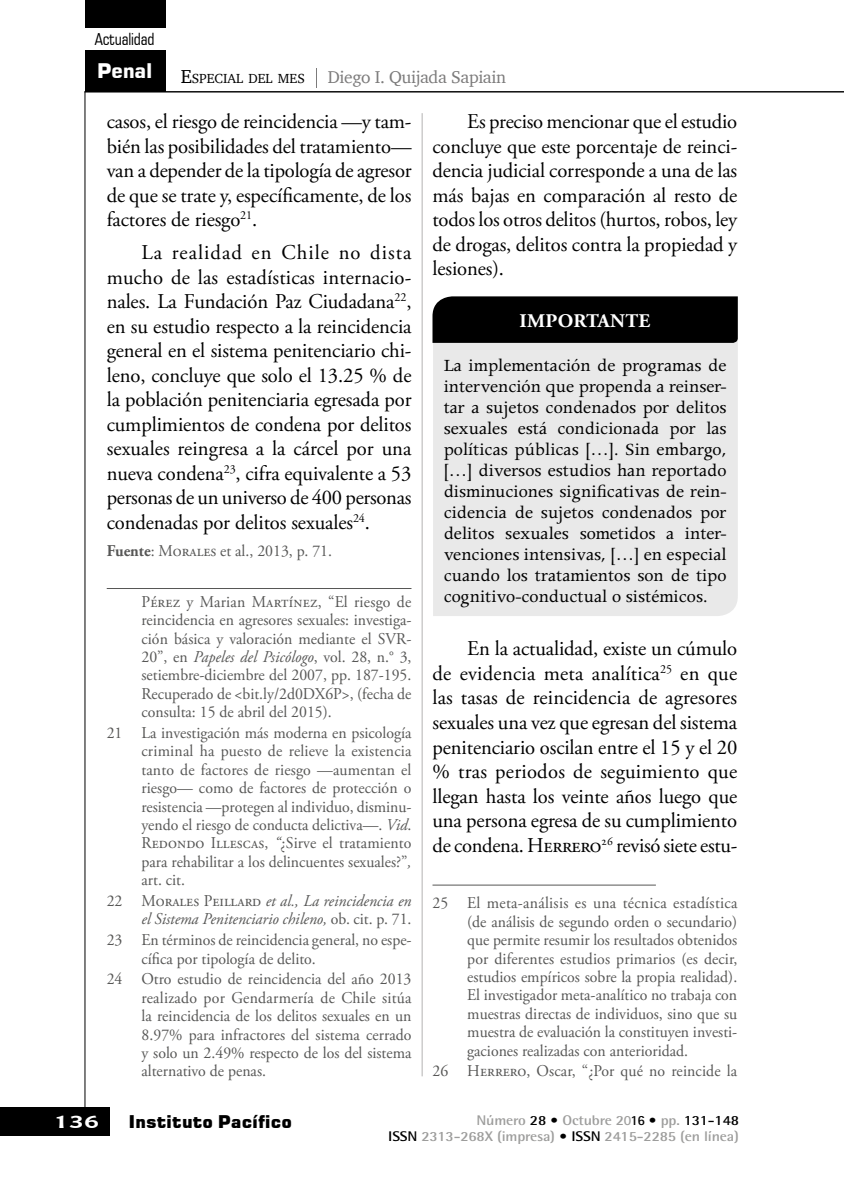
<style>
.page{position:relative;width:844px;height:1191px;background:#fff}
.page>*{position:absolute;margin:0;border:0;box-sizing:border-box;transform-origin:0 0}
.t1{font:21px/24.5px "Adobe Garamond Pro";letter-spacing:-.005em;color:#000;text-align:justify}
.t2{font:700 20.12px "Square 721 BT";letter-spacing:-.01em;color:#fff}
.t3{font:19.25px/21px "Apollo MT Std";color:#000;text-align:justify}
.t4{font:700 19.25px "Adobe Garamond Pro";letter-spacing:.015em;color:#fff}
.t5{font:17.5px "Charter";letter-spacing:-.02em;color:#7c7b7b}
.t6{font:17.5px "Square 721 Blk";color:#000}
.t7{font:700 17.5px "Chianti BT";color:#fff;scale:1.45 1}
.t8{font:condensed 16.62px "Square 721 BT";letter-spacing:-.01em;color:#000}
.t9{font:16.45px/18.4px "Adobe Garamond Pro";color:#575756;text-align:justify;scale:.96 1}
.t10{font:italic 16.45px/18.4px "Adobe Garamond Pro";color:#575756;text-align:right;scale:.96 1}
.t11{font:700 14px/15.4px "Rotis Semi Sans Std";letter-spacing:-.01em;color:#9d9d9c;text-align:right;scale:1.1 1}
.t12{font:13.47px "Charter";color:#000}
.s1{font-size:19.25px}
.s2{font-weight:700}
.s3{font-style:italic}
.s4{font-style:normal}
.s5{color:#000}
.s6{font-family:"Rotis Sans Serif Std"}
.s7{font-family:"Rotis Sans Serif Std";color:#000}
</style>
<div class="page">
<div style="left:0;top:1107px;width:109px;height:29px;background:#000"></div>
<hr style="left:84px;top:92px;width:1px;height:1015px;background:#000">
<div style="left:85px;top:51px;width:80px;height:41px;background:#000"></div>
<div style="left:85px;top:0;width:80px;height:27px;background:#000"></div>
<hr style="left:421px;top:113px;width:1px;height:963px;background:#b3b2b2">
<hr style="left:84px;top:91px;width:759px;height:1px;background:#000">
<svg style="left:316px;top:68px;width:1px;height:20px"></svg>
<hr style="left:107px;top:588px;width:304px;height:1px;background:#575756">
<div style="left:433px;top:343px;width:304px;height:273px;background:#e9e9e9"></div>
<div style="left:432px;top:296px;width:305px;height:47px;background:#000"></div>
<hr style="left:432px;top:884px;width:223px;height:1px;background:#575756">
<p class="t8" style="left:95px;top:29px;width:61px">Actualidad</p>
<p class="t2" style="left:97px;top:59px;width:57px">Penal</p>
<p class="t12" style="left:181px;top:67px;width:126px"><span class="s1">E</span>SPECIAL DEL MES</p>
<p class="t1" style="left:107px;top:110px;width:306px">casos, el riesgo de reincidencia —y tam&shy;bién las posibilidades del tratamiento— van a depender de la tipología de agresor de que se trate y, específicamente, de los factores de riesgo<sup>21</sup>.</p>
<p class="t1" style="left:107px;top:241px;width:306px;text-indent:35px">La realidad en Chile no dista mucho de las estadísticas internacio&shy;nales. La Fundación Paz Ciudadana<sup>22</sup>, en su estudio respecto a la reincidencia general en el sistema penitenciario chi&shy;leno, concluye que solo el 13.25 % de la población penitenciaria egresada por cumplimientos de condena por delitos sexuales reingresa a la cárcel por una nueva condena<sup>23</sup>, cifra equivalente a 53 personas de un universo de 400 personas condenadas por delitos sexuales<sup>24</sup>.</p>
<p class="t9" style="left:107px;top:542px;width:236px"><span class="s2">Fuente</span>: Morales et al., 2013, p. 71.</p>
<p class="t9" style="left:141px;top:593px;width:283px">Pérez y Marian Martínez, “El riesgo de reincidencia en agresores sexuales: investiga&shy;ción básica y valoración mediante el SVR-20”, en <span class="s3">Papeles del Psicólogo</span>, vol. 28, n.° 3, setiembre-diciembre del 2007, pp. 187-195.<br>Recuperado de &lt;bit.ly/2d0DX6P&gt;, (fecha de consulta: 15 de abril del 2015).</p>
<p class="t9" style="left:141px;top:724px;width:283px;text-indent:-35px">21 La investigación más moderna en psicología criminal ha puesto de relieve la existencia tanto de factores de riesgo —aumentan el riesgo— como de factores de protección o resistencia —protegen al individuo, disminu&shy;yendo el riesgo de conducta delictiva—. <span class="s3">Vid</span>.<br>Redondo Illescas, <span class="s3">“</span>¿Sirve el tratamiento para rehabilitar a los delincuentes sexuales?”<span class="s3">, </span>art. cit.</p>
<p class="t10" style="left:107px;top:892px;width:319px"><span class="s4">22 Morales Peillard</span> et al., La reincidencia en el Sistema Penitenciario chileno, <span class="s4">ob. cit. p. 71.</span></p>
<p class="t9" style="left:141px;top:931px;width:283px;text-indent:-35px">23 En términos de reincidencia general, no espe&shy;cífica por tipología de delito.</p>
<p class="t9" style="left:141px;top:970px;width:283px;text-indent:-35px">24 Otro estudio de reincidencia del año 2013 realizado por Gendarmería de Chile sitúa la reincidencia de los delitos sexuales en un 8.97% para infractores del sistema cerrado y solo un 2.49% respecto de los del sistema alternativo de penas.</p>
<p class="t5" style="left:328px;top:62px;width:180px">Diego I. Quijada Sapiain</p>
<p class="t1" style="left:432px;top:110px;width:306px;text-indent:35px">Es preciso mencionar que el estudio concluye que este porcentaje de reinci&shy;dencia judicial corresponde a una de las más bajas en comparación al resto de todos los otros delitos (hurtos, robos, ley de drogas, delitos contra la propiedad y lesiones).</p>
<p class="t4" style="left:519px;top:309px;width:132px">IMPORTANTE</p>
<p class="t3" style="left:443px;top:356px;width:284px">La implementación de programas de intervención que propenda a reinser&shy;tar a sujetos condenados por delitos sexuales está condicionada por las políticas públicas […]. Sin embargo, […] diversos estudios han reportado disminuciones significativas de rein&shy;cidencia de sujetos condenados por delitos sexuales sometidos a inter&shy;venciones intensivas, […] en especial cuando los tratamientos son de tipo cognitivo-conductual o sistémicos.</p>
<p class="t1" style="left:432px;top:637px;width:306px;text-indent:35px">En la actualidad, existe un cúmulo de evidencia meta analítica<sup>25</sup> en que las tasas de reincidencia de agresores sexuales una vez que egresan del sistema penitenciario oscilan entre el 15 y el 20 % tras periodos de seguimiento que llegan hasta los veinte años luego que una persona egresa de su cumplimiento de condena. Herrero<sup>26</sup> revisó siete estu-</p>
<p class="t9" style="left:467px;top:894px;width:283px;text-indent:-35px">25 El meta-análisis es una técnica estadística (de análisis de segundo orden o secundario) que permite resumir los resultados obtenidos por diferentes estudios primarios (es decir, estudios empíricos sobre la propia realidad).<br>El investigador meta-analítico no trabaja con muestras directas de individuos, sino que su muestra de evaluación la constituyen investi&shy;gaciones realizadas con anterioridad.</p>
<p class="t9" style="left:432px;top:1062px;width:319px">26 Herrero, Oscar, “¿Por qué no reincide la</p>
<p class="t7" style="left:53px;top:1109px;width:33px">136</p>
<p class="t6" style="left:128px;top:1111px;width:165px">Instituto Pacífico</p>
<p class="t11" style="left:388px;top:1112px;width:320px">Número <span class="s5">28 •</span> Octubre 2<span class="s6">0</span><span class="s7">16</span> <span class="s5">•</span> pp. <span class="s5">131-148<br>ISSN</span> 2313-268X (impresa) <span class="s5">• ISSN</span> 2415-2285 (en línea)</p>
</div>
